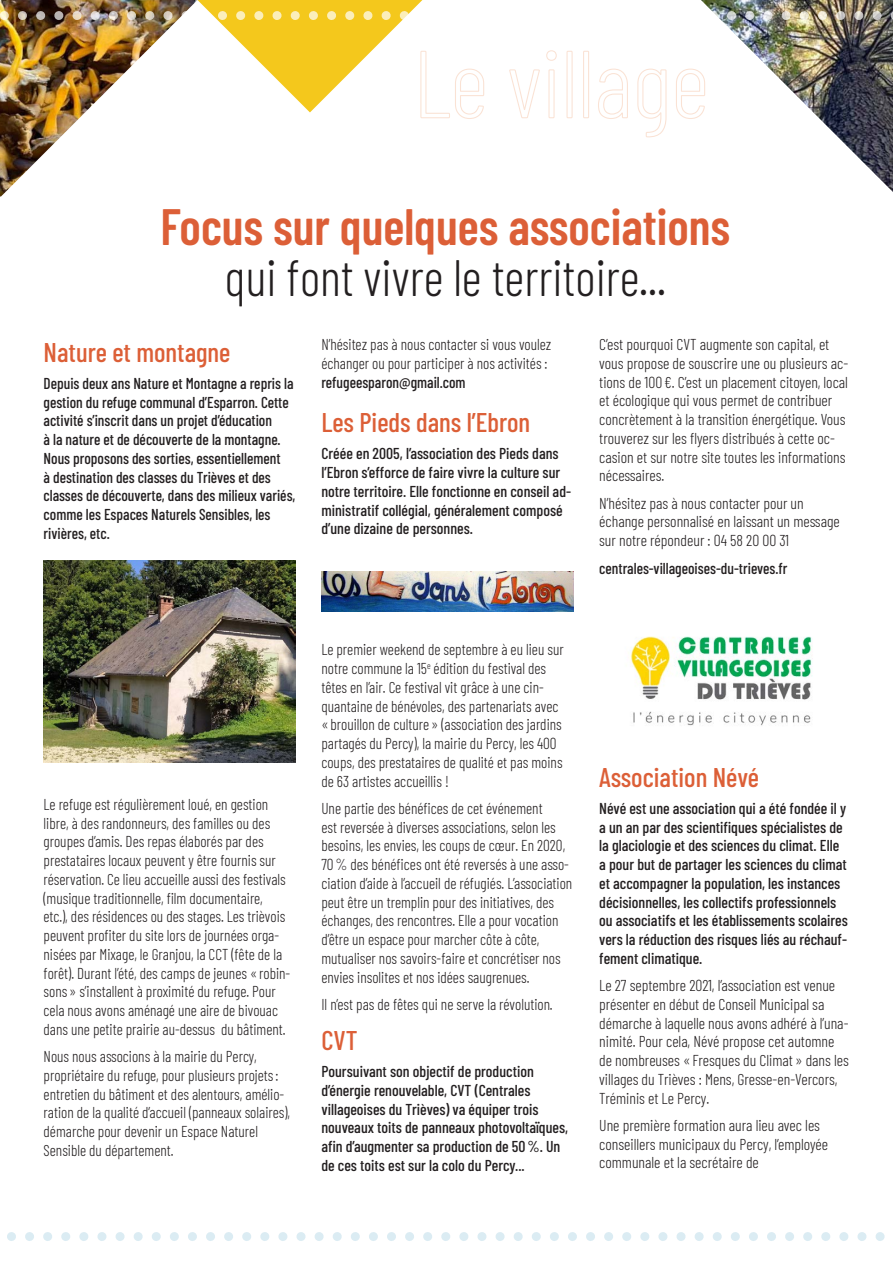
<style>
.page{position:relative;width:893px;height:1263px;background:#fff}
.page>*{position:absolute;margin:0;border:0;box-sizing:border-box;transform-origin:0 0}
.t1{font:600 51px "Barlow Condensed";color:#dc5f37}
.t2{font:300 51px "Barlow Condensed";color:#231f20}
.t3{font:500 27px "Barlow Condensed";color:#dc5f37}
.t4{font:300 15.75px/18.8px "Barlow Condensed";color:#231f20}
.t5{font:500 15.75px/18.8px "Barlow Condensed";color:#231f20}
</style>
<div class="page">
<svg style="left:7px;top:1232px;width:878px;height:9px"></svg>
<img style="left:321px;top:571px;width:252px;height:41px">
<img style="left:0;top:138px;width:60px;height:59px">
<img style="left:839px;top:138px;width:54px;height:54px">
<img style="left:0;top:0;width:893px;height:138px">
<img style="left:44px;top:561px;width:252px;height:202px">
<img style="left:630px;top:636px;width:183px;height:90px">
<h1 class="t1" style="left:161px;top:190px;width:571px">Focus sur quelques associations</h1>
<h1 class="t2" style="left:225px;top:241px;width:443px">qui font vivre le territoire...</h1>
<h2 class="t3" style="left:44px;top:333px;width:188px">Nature et montagne</h2>
<p class="t5" style="left:44px;top:373px;width:253px">Depuis deux ans Nature et Montagne a repris la gestion du refuge communal d’Esparron. Cette activité s’inscrit dans un projet d’éducation<br>à la nature et de découverte de la montagne.<br>Nous proposons des sorties, essentiellement<br>à destination des classes du Trièves et des classes de découverte, dans des milieux variés, comme les Espaces Naturels Sensibles, les rivières, etc.</p>
<p class="t4" style="left:321px;top:334px;width:232px">N’hésitez pas à nous contacter si vous voulez échanger ou pour participer à nos activités :</p>
<p class="t5" style="left:321px;top:372px;width:146px">refugeesparon@gmail.com</p>
<h2 class="t3" style="left:321px;top:403px;width:210px">Les Pieds dans l’Ebron</h2>
<p class="t5" style="left:321px;top:443px;width:251px">Créée en 2005, l’association des Pieds dans l’Ebron s’efforce de faire vivre la culture sur notre territoire. Elle fonctionne en conseil ad&shy;ministratif collégial, généralement composé d’une dizaine de personnes.</p>
<p class="t4" style="left:44px;top:794px;width:248px">Le refuge est régulièrement loué, en gestion libre, à des randonneurs, des familles ou des groupes d’amis. Des repas élaborés par des prestataires locaux peuvent y être fournis sur réservation. Ce lieu accueille aussi des festivals (musique traditionnelle, film documentaire, etc.), des résidences ou des stages. Les trièvois peuvent profiter du site lors de journées orga&shy;nisées par Mixage, le Granjou, la CCT (fête de la forêt). Durant l’été, des camps de jeunes « robin&shy;sons » s’installent à proximité du refuge. Pour cela nous avons aménagé une aire de bivouac dans une petite prairie au-dessus du bâtiment.</p>
<p class="t4" style="left:44px;top:1046px;width:248px">Nous nous associons à la mairie du Percy, propriétaire du refuge, pour plusieurs projets: entretien du bâtiment et des alentours, amélio&shy;ration de la qualité d’accueil (panneaux solaires), démarche pour devenir un Espace Naturel Sensible du département.</p>
<p class="t4" style="left:321px;top:639px;width:244px">Le premier weekend de septembre à eu lieu sur notre commune la 15<sup>e</sup> édition du festival des têtes en l’air. Ce festival vit grâce à une cin&shy;quantaine de bénévoles, des partenariats avec « brouillon de culture » (association des jardins partagés du Percy), la mairie du Percy, les 400 coups, des prestataires de qualité et pas moins de 63 artistes accueillis !</p>
<p class="t4" style="left:321px;top:798px;width:252px">Une partie des bénéfices de cet événement<br>est reversée à diverses associations, selon les besoins, les envies, les coups de cœur. En 2020, 70% des bénéfices ont été reversés à une asso&shy;ciation d’aide à l’accueil de réfugiés. L’association peut être un tremplin pour des initiatives, des échanges, des rencontres. Elle a pour vocation d’être un espace pour marcher côte à côte, mutualiser nos savoirs-faire et concrétiser nos envies insolites et nos idées saugrenues.</p>
<p class="t4" style="left:321px;top:994px;width:233px">Il n’est pas de fêtes qui ne serve la révolution.</p>
<h2 class="t3" style="left:321px;top:1021px;width:38px">CVT</h2>
<p class="t5" style="left:321px;top:1061px;width:248px">Poursuivant son objectif de production d’énergie renouvelable, CVT (Centrales villageoises du Trièves) va équiper trois nouveaux toits de panneaux photovoltaïques, afin d’augmenter sa production de 50%. Un de ces toits est sur la colo du Percy...</p>
<p class="t4" style="left:599px;top:334px;width:250px">C’est pourquoi CVT augmente son capital, et vous propose de souscrire une ou plusieurs ac&shy;tions de 100 €. C’est un placement citoyen, local et écologique qui vous permet de contribuer concrètement à la transition énergétique. Vous trouverez sur les flyers distribués à cette oc&shy;casion et sur notre site toutes les informations nécessaires.</p>
<p class="t4" style="left:599px;top:492px;width:242px">N’hésitez pas à nous contacter pour un échange personnalisé en laissant un message sur notre répondeur : 04 58 20 00 31</p>
<p class="t5" style="left:599px;top:557px;width:190px">centrales-villageoises-du-trieves.fr</p>
<h2 class="t3" style="left:599px;top:758px;width:161px">Association Névé</h2>
<p class="t5" style="left:599px;top:798px;width:250px">Névé est une association qui a été fondée il y a un an par des scientifiques spécialistes de la glaciologie et des sciences du climat. Elle a pour but de partager les sciences du climat et accompagner la population, les instances décisionnelles, les collectifs professionnels ou associatifs et les établissements scolaires vers la réduction des risques liés au réchauf&shy;fement climatique.</p>
<p class="t4" style="left:599px;top:975px;width:251px">Le 27 septembre 2021, l’association est venue présenter en début de Conseil Municipal sa démarche à laquelle nous avons adhéré à l’una&shy;nimité. Pour cela, Névé propose cet automne de nombreuses « Fresques du Climat » dans les villages du Trièves : Mens, Gresse-en-Vercors, Tréminis et Le Percy.</p>
<p class="t4" style="left:599px;top:1114px;width:231px">Une première formation aura lieu avec les conseillers municipaux du Percy, l’employée communale et la secrétaire de</p>
</div>
